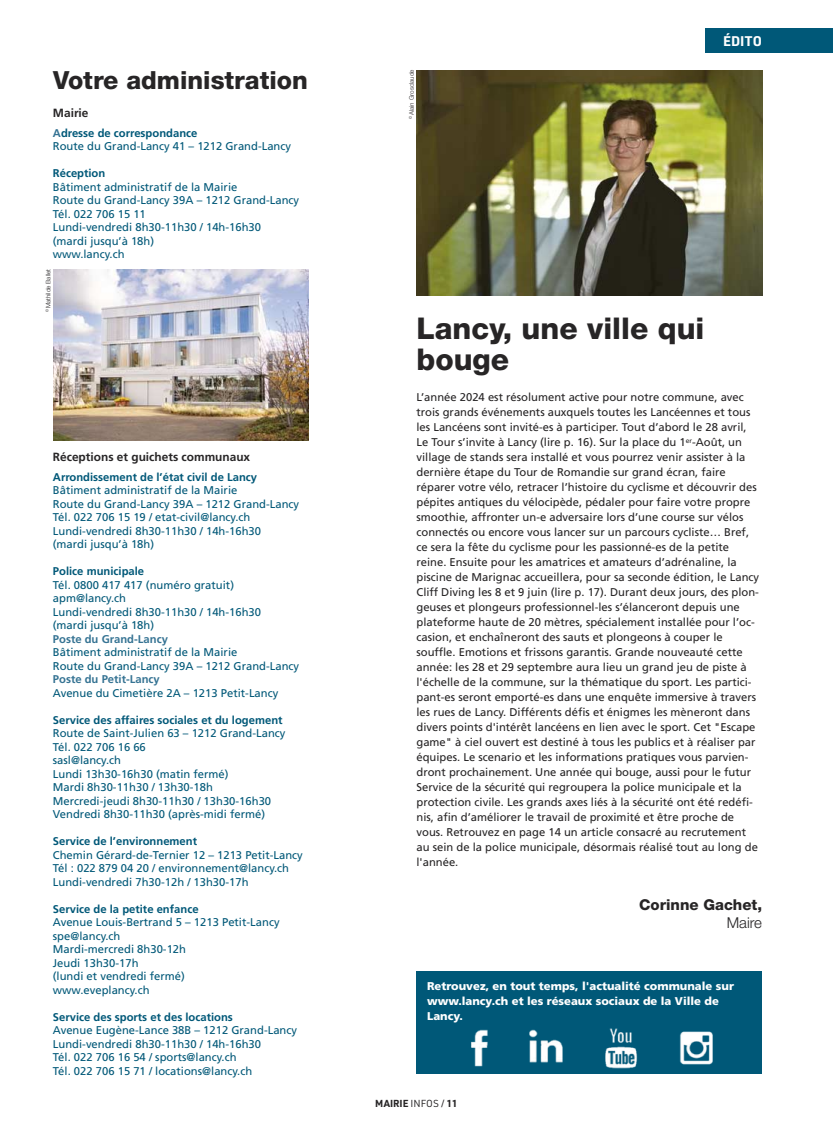
<style>
.page{position:relative;width:833px;height:1134px;background:#fff}
.page>*{position:absolute;margin:0;border:0;box-sizing:border-box;transform-origin:0 0}
.t1{font:800 30px/31.2px "Helvetica Neue LT Std";color:#272526}
.t2{font:800 25px "Helvetica Neue LT Std";color:#272526}
.t3{font:800 15px "Helvetica Neue LT Std";color:#272526}
.t4{font:300 15px "Helvetica Neue LT Std";color:#272526}
.t5{font:700 13.75px "URWDIN";letter-spacing:.01em;color:#fff}
.t6{font:700 11.88px "Frutiger LT Std";color:#272526}
.t7{font:11.25px/15px "Frutiger LT Std";color:#272526}
.t8{font:11.25px/13.5px "Frutiger LT Std";color:#005878}
.t9{font:700 11.25px "Frutiger LT Std";color:#005878}
.t10{font:900 11.25px/15px "Frutiger LT Std";color:#fff}
.t11{font:700 11.25px "Frutiger LT Std";color:#357393}
.t12{font:700 10px "URWDIN";color:#272526}
.t13{font:300 6.25px "Helvetica Neue LT Std";color:#272526}
.s1{color:#357393}
.s2{font-family:"PT Sans Caption"}
.s3{font-weight:400}
</style>
<div class="page">
<div style="left:705px;top:28px;width:128px;height:25px;background:#005878"></div>
<img style="left:416px;top:71px;width:346px;height:225px">
<div style="left:416px;top:971px;width:346px;height:103px;background:#005878"></div>
<img style="left:53px;top:270px;width:255px;height:171px">
<img style="left:471px;top:1028px;width:242px;height:41px">
<p class="t2" style="left:53px;top:71px;width:256px">Votre administration</p>
<p class="t6" style="left:53px;top:108px;width:37px">Mairie</p>
<p class="t9" style="left:53px;top:128px;width:146px"><span class="s1">A</span>dresse de correspondance</p>
<p class="t8" style="left:53px;top:141px;width:240px">Route du Grand-Lancy 41 – 1212 Grand-Lancy</p>
<p class="t9" style="left:53px;top:169px;width:54px">Réception</p>
<p class="t8" style="left:53px;top:181px;width:186px">Bâtiment administratif de la Mairie</p>
<p class="t8" style="left:53px;top:195px;width:248px">Route du Grand-Lancy 39A – 1212 Grand-Lancy</p>
<p class="t8" style="left:53px;top:208px;width:94px">Tél. 022 706 15 11</p>
<p class="t8" style="left:53px;top:222px;width:210px">Lundi-vendredi 8h30-11h30 / 14h-16h30 (mardi jusqu’à 18h)</p>
<p class="t8" style="left:53px;top:249px;width:73px">www.lancy.ch</p>
<p class="t13" style="left:46px;top:312px;width:45px;rotate:-90deg"><sup>©</sup> Mathilde Ballet</p>
<p class="t6" style="left:53px;top:452px;width:199px">Réceptions et guichets communaux</p>
<p class="t9" style="left:53px;top:472px;width:206px">Arrondissement de l’état civil de Lancy</p>
<p class="t8" style="left:53px;top:484px;width:186px">Bâtiment administratif de la Mairie</p>
<p class="t8" style="left:53px;top:498px;width:248px">Route du Grand-Lancy 39A – 1212 Grand-Lancy</p>
<p class="t8" style="left:53px;top:511px;width:199px">Tél. 022 706 15 19 / etat-civil@lancy.ch</p>
<p class="t8" style="left:53px;top:525px;width:210px">Lundi-vendredi 8h30-11h30 / 14h-16h30 (mardi jusqu’à 18h)</p>
<p class="t9" style="left:53px;top:567px;width:93px">Police municipale</p>
<p class="t8" style="left:53px;top:579px;width:183px">Tél. 0800 417 417 (numéro gratuit)</p>
<p class="t8" style="left:53px;top:592px;width:75px">apm@lancy.ch</p>
<p class="t8" style="left:53px;top:606px;width:210px">Lundi-vendredi 8h30-11h30 / 14h-16h30 (mardi jusqu’à 18h)</p>
<p class="t11" style="left:53px;top:634px;width:117px">Poste du Grand-Lancy</p>
<p class="t8" style="left:53px;top:646px;width:186px">Bâtiment administratif de la Mairie</p>
<p class="t8" style="left:53px;top:660px;width:248px">Route du Grand-Lancy 39A – 1212 Grand-Lancy</p>
<p class="t11" style="left:53px;top:675px;width:108px">Poste du Petit-Lancy</p>
<p class="t8" style="left:53px;top:687px;width:227px">Avenue du Cimetière 2A – 1213 Petit-Lancy</p>
<p class="t9" style="left:53px;top:715px;width:231px">Service des affaires sociales et du logement</p>
<p class="t8" style="left:53px;top:727px;width:234px">Route de Saint-Julien 63 – 1212 Grand-Lancy</p>
<p class="t8" style="left:53px;top:741px;width:94px">Tél. 022 706 16 66</p>
<p class="t8" style="left:53px;top:754px;width:70px">sasl@lancy.ch</p>
<p class="t8" style="left:53px;top:768px;width:177px">Lundi 13h30-16h30 (matin fermé)</p>
<p class="t8" style="left:53px;top:781px;width:162px">Mardi 8h30-11h30 / 13h30-18h</p>
<p class="t8" style="left:53px;top:795px;width:220px">Mercredi-jeudi 8h30-11h30 / 13h30-16h30</p>
<p class="t8" style="left:53px;top:808px;width:214px">Vendredi 8h30-11h30 (après-midi fermé)</p>
<p class="t9" style="left:53px;top:837px;width:146px">Service de l’environnement</p>
<p class="t8" style="left:53px;top:849px;width:251px">Chemin Gérard-de-Ternier 12 – 1213 Petit-Lancy</p>
<p class="t8" style="left:53px;top:862px;width:238px">Tél : 022 879 04 20 / environnement@lancy.ch</p>
<p class="t8" style="left:53px;top:876px;width:197px">Lundi-vendredi 7h30-12h / 13h30-17h</p>
<p class="t9" style="left:53px;top:904px;width:147px">Service de la petite enfance</p>
<p class="t8" style="left:53px;top:916px;width:228px">Avenue Louis-Bertrand 5 – 1213 Petit-Lancy</p>
<p class="t8" style="left:53px;top:930px;width:69px">spe@lancy.ch</p>
<p class="t8" style="left:53px;top:943px;width:135px">Mardi-mercredi 8h30-12h</p>
<p class="t8" style="left:53px;top:957px;width:87px">Jeudi 13h30-17h</p>
<p class="t8" style="left:53px;top:970px;width:133px">(lundi et vendredi fermé)</p>
<p class="t8" style="left:53px;top:984px;width:98px">www.eveplancy.ch</p>
<p class="t9" style="left:53px;top:1012px;width:182px">Service des sports et des locations</p>
<p class="t8" style="left:53px;top:1024px;width:246px">Avenue Eugène-Lance 38B – 1212 Grand-Lancy</p>
<p class="t8" style="left:53px;top:1038px;width:210px">Lundi-vendredi 8h30-11h30 / 14h-16h30</p>
<p class="t8" style="left:53px;top:1051px;width:185px">Tél. 022 706 16 54 / sports@lancy.ch</p>
<p class="t8" style="left:53px;top:1065px;width:201px">Tél. 022 706 15 71 / locations@lancy.ch</p>
<p class="t13" style="left:409px;top:119px;width:51px;rotate:-90deg"><sup>©</sup> Alain Grosclaude</p>
<p class="t5" style="left:723px;top:36px;width:40px">ÉDITO</p>
<p class="t1" style="left:416px;top:315px;width:289px">Lancy, une ville qui bouge</p>
<p class="t7" style="left:416px;top:390px;width:335px">L’année 2024 est résolument active pour notre commune, avec trois grands événements auxquels toutes les Lancéennes et tous les Lancéens sont invité-es à participer. Tout d’abord le 28 avril,</p>
<p class="t7" style="left:416px;top:435px;width:344px">Le Tour s’invite à Lancy (lire p. 16). Sur la place du 1<sup>er</sup>-Août, un village de stands sera installé et vous pourrez venir assister à la dernière étape du Tour de Romandie sur grand écran, faire réparer votre vélo, retracer l’histoire du cyclisme et découvrir des pépites antiques du vélocipède, pédaler pour faire votre propre smoothie, affronter un-e adversaire lors d’une course sur vélos connectés ou encore vous lancer sur un parcours cycliste… Bref, ce sera la fête du cyclisme pour les passionné-es de la petite reine. Ensuite pour les amatrices et amateurs d’adrénaline, la piscine de Marignac accueillera, pour sa seconde édition, le Lancy Cliff Diving les 8 et 9 juin (lire p. 17). Durant deux jours, des plon&shy;geuses et plongeurs professionnel-les s’élanceront depuis une plateforme haute de 20 mètres, spécialement installée pour l’oc&shy;casion, et encha<span class="s2">î</span>neront des sauts et plongeons à couper le souffle. Emotions et frissons garantis. Grande nouveauté cette année: les 28 et 29 septembre aura lieu un grand jeu de piste à l'échelle de la commune, sur la thématique du sport. Les partici&shy;pant-es seront emporté-es dans une enquête immersive à travers les rues de Lancy. Différents défis et énigmes les mèneront dans divers points d'intérêt lancéens en lien avec le sport. Cet "Escape game" à ciel ouvert est destiné à tous les publics et à réaliser par équipes. Le scenario et les informations pratiques vous parvien&shy;dront prochainement. Une année qui bouge, aussi pour le futur Service de la sécurité qui regroupera la police municipale et la protection civile. Les grands axes liés à la sécurité ont été redéfi&shy;nis, afin d’améliorer le travail de proximité et être proche de vous. Retrouvez en page 14 un article consacré au recrutement au sein de la police municipale, désormais réalisé tout au long de</p>
<p class="t7" style="left:416px;top:855px;width:43px">l'année.</p>
<p class="t3" style="left:639px;top:900px;width:124px">Corinne Gachet,</p>
<p class="t4" style="left:727px;top:917px;width:37px">Maire</p>
<p class="t10" style="left:427px;top:979px;width:308px">Retrouvez, en tout temps, l'actualité communale sur www.lancy.ch et les réseaux sociaux de la Ville de<br>Lancy.</p>
<p class="t12" style="left:375px;top:1100px;width:84px">MAIRIE <span class="s3">INFOS /</span> 11</p>
</div>
